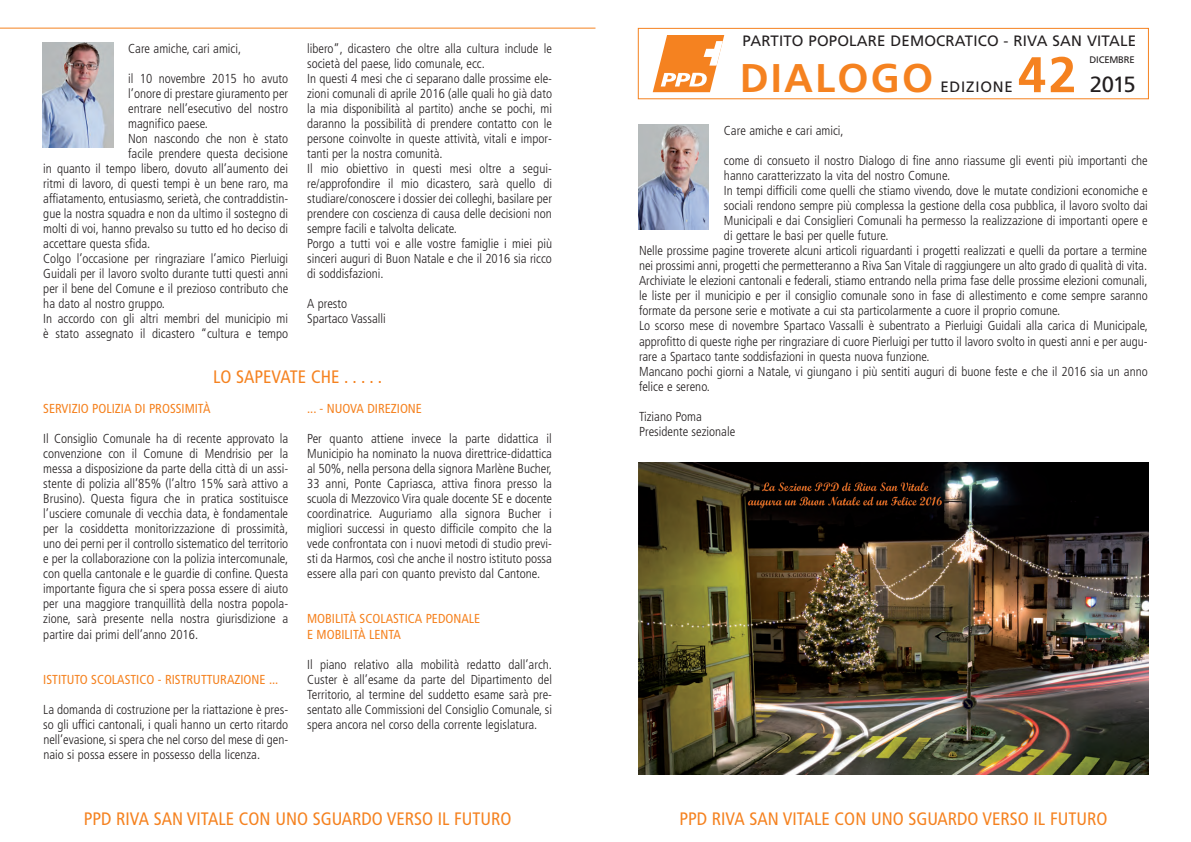
<style>
.page{position:relative;width:1191px;height:842px;background:#fff}
.page>*{position:absolute;margin:0;border:0;box-sizing:border-box;transform-origin:0 0}
.t1{font:700 50px "Frutiger LT Std";color:#f58220}
.t2{font:700 40px "Frutiger LT Std";letter-spacing:.055em;color:#f58220}
.t3{font:22px "Frutiger LT Std";color:#231f20}
.t4{font:condensed 18px "Frutiger LT Std";color:#f58220}
.t5{font:15px "Frutiger LT Std";letter-spacing:.01em;color:#231f20}
.t6{font:15px "Frutiger LT Std";letter-spacing:.055em;color:#231f20}
.t7{font:300 condensed 13px/15px "Frutiger LT Std";color:#231f20;text-align:justify}
.t8{font:condensed 13px/15px "Frutiger LT Std";color:#f58220}
.t9{font:9.5px "Frutiger LT Std";letter-spacing:-.015em;color:#231f20}
</style>
<div class="page">
<svg style="left:652px;top:35px;width:72px;height:57px"></svg>
<div style="left:638px;top:28px;width:510px;height:71px;border:1px solid #f58220"></div>
<hr style="left:0;top:28px;width:595px;height:1px;background:#f58220">
<img style="left:638px;top:124px;width:70px;height:105px">
<img style="left:638px;top:462px;width:510px;height:312px">
<img style="left:43px;top:42px;width:70px;height:105px">
<p class="t7" style="left:128px;top:41px;width:114px">Care amiche, cari amici,</p>
<p class="t7" style="left:128px;top:71px;width:161px">il 10 novembre 2015 ho avuto</p>
<p class="t7" style="left:128px;top:86px;width:161px">l’onore di prestare giuramento per</p>
<p class="t7" style="left:128px;top:101px;width:161px">entrare nell’esecutivo del nostro</p>
<p class="t7" style="left:128px;top:116px;width:81px">magnifico paese.</p>
<p class="t7" style="left:128px;top:131px;width:161px">Non nascondo che non è stato</p>
<p class="t7" style="left:128px;top:146px;width:161px">facile prendere questa decisione</p>
<p class="t7" style="left:43px;top:161px;width:246px">in quanto il tempo libero, dovuto all’aumento dei</p>
<p class="t7" style="left:43px;top:176px;width:246px">ritmi di lavoro, di questi tempi è un bene raro, ma</p>
<p class="t7" style="left:43px;top:191px;width:246px">affiatamento, entusiasmo, serietà, che contraddistin-</p>
<p class="t7" style="left:43px;top:206px;width:246px">gue la nostra squadra e non da ultimo il sostegno di</p>
<p class="t7" style="left:43px;top:221px;width:246px">molti di voi, hanno prevalso su tutto ed ho deciso di</p>
<p class="t7" style="left:43px;top:236px;width:108px">accettare questa sfida.</p>
<p class="t7" style="left:43px;top:251px;width:246px">Colgo l’occasione per ringraziare l’amico Pierluigi</p>
<p class="t7" style="left:43px;top:266px;width:246px">Guidali per il lavoro svolto durante tutti questi anni</p>
<p class="t7" style="left:43px;top:281px;width:246px">per il bene del Comune e il prezioso contributo che</p>
<p class="t7" style="left:43px;top:296px;width:123px">ha dato al nostro gruppo.</p>
<p class="t7" style="left:43px;top:311px;width:246px">In accordo con gli altri membri del municipio mi</p>
<p class="t7" style="left:43px;top:326px;width:246px">è stato assegnato il dicastero “cultura e tempo</p>
<p class="t7" style="left:307px;top:41px;width:246px;text-align:left">libero”, dicastero che oltre alla cultura include le società del paese, lido comunale, ecc.<br>In questi 4 mesi che ci separano dalle prossime ele&shy;zioni comunali di aprile 2016 (alle quali ho già dato la mia disponibilità al partito) anche se pochi, mi daranno la possibilità di prendere contatto con le persone coinvolte in queste attività, vitali e impor&shy;tanti per la nostra comunità.<br>Il mio obiettivo in questi mesi oltre a segui&shy;re/approfondire il mio dicastero, sarà quello di studiare/conoscere i dossier dei colleghi, basilare per prendere con coscienza di causa delle decisioni non sempre facili e talvolta delicate.<br>Porgo a tutti voi e alle vostre famiglie i miei più sinceri auguri di Buon Natale e che il 2016 sia ricco di soddisfazioni.</p>
<p class="t7" style="left:307px;top:296px;width:80px">A presto<br>Spartaco Vassalli</p>
<h3 class="t4" style="left:213px;top:366px;width:170px">LO SAPEVATE CHE . . . . .</h3>
<p class="t8" style="left:307px;top:401px;width:116px">... - NUOVA DIREZIONE</p>
<p class="t7" style="left:307px;top:431px;width:246px">Per quanto attiene invece la parte didattica il Municipio ha nominato la nuova direttrice-didattica al 50%, nella persona della signora Marlène Bucher, 33 anni, Ponte Capriasca, attiva finora presso la scuola di Mezzovico Vira quale docente SE e docente coordinatrice. Auguriamo alla signora Bucher i migliori successi in questo difficile compito che la vede confrontata con i nuovi metodi di studio previ&shy;sti da Harmos, così che anche il nostro istituto possa essere alla pari con quanto previsto dal Cantone.</p>
<p class="t8" style="left:307px;top:611px;width:174px">MOBILITÀ SCOLASTICA PEDONALE<br>E MOBILITÀ LENTA</p>
<p class="t7" style="left:307px;top:656px;width:246px">Il piano relativo alla mobilità redatto dall’arch.<br>Custer è all’esame da parte del Dipartimento del Territorio, al termine del suddetto esame sarà pre&shy;sentato alle Commissioni del Consiglio Comunale, si spera ancora nel corso della corrente legislatura.</p>
<p class="t8" style="left:43px;top:401px;width:169px">SERVIZIO POLIZIA DI PROSSIMITÀ</p>
<p class="t7" style="left:43px;top:431px;width:246px">Il Consiglio Comunale ha di recente approvato la convenzione con il Comune di Mendrisio per la messa a disposizione da parte della città di un assi&shy;stente di polizia all’85% (l’altro 15% sarà attivo a Brusino). Questa figura che in pratica sostituisce l’usciere comunale di vecchia data, è fondamentale per la cosiddetta monitorizzazione di prossimità, uno dei perni per il controllo sistematico del territorio e per la collaborazione con la polizia intercomunale, con quella cantonale e le guardie di confine. Questa importante figura che si spera possa essere di aiuto per una maggiore tranquillità della nostra popola&shy;zione, sarà presente nella nostra giurisdizione a partire dai primi dell’anno 2016.</p>
<p class="t8" style="left:43px;top:671px;width:236px">ISTITUTO SCOLASTICO - RISTRUTTURAZIONE ...</p>
<p class="t7" style="left:43px;top:701px;width:246px">La domanda di costruzione per la riattazione è pres&shy;so gli uffici cantonali, i quali hanno un certo ritardo nell’evasione, si spera che nel corso del mese di gen&shy;naio si possa essere in possesso della licenza.</p>
<p class="t5" style="left:742px;top:32px;width:395px">PARTITO POPOLARE DEMOCRATICO - RIVA SAN VITALE</p>
<p class="t9" style="left:1089px;top:54px;width:47px">DICEMBRE</p>
<h3 class="t3" style="left:1089px;top:71px;width:47px">2015</h3>
<h1 class="t1" style="left:1017px;top:45px;width:60px">42</h1>
<h2 class="t2" style="left:739px;top:55px;width:195px">DIALOGO</h2>
<p class="t6" style="left:940px;top:78px;width:74px">EDIZIONE</p>
<p class="t7" style="left:723px;top:123px;width:121px">Care amiche e cari amici,</p>
<p class="t7" style="left:723px;top:153px;width:425px">come di consueto il nostro Dialogo di fine anno riassume gli eventi più importanti che</p>
<p class="t7" style="left:723px;top:168px;width:228px">hanno caratterizzato la vita del nostro Comune.</p>
<p class="t7" style="left:723px;top:183px;width:425px">In tempi difficili come quelli che stiamo vivendo, dove le mutate condizioni economiche e</p>
<p class="t7" style="left:723px;top:198px;width:425px">sociali rendono sempre più complessa la gestione della cosa pubblica, il lavoro svolto dai</p>
<p class="t7" style="left:723px;top:213px;width:425px">Municipali e dai Consiglieri Comunali ha permesso la realizzazione di importanti opere e</p>
<p class="t7" style="left:723px;top:228px;width:166px">di gettare le basi per quelle future.</p>
<p class="t7" style="left:639px;top:243px;width:509px">Nelle prossime pagine troverete alcuni articoli riguardanti i progetti realizzati e quelli da portare a termine</p>
<p class="t7" style="left:639px;top:258px;width:509px">nei prossimi anni, progetti che permetteranno a Riva San Vitale di raggiungere un alto grado di qualità di vita.</p>
<p class="t7" style="left:639px;top:273px;width:510px">Archiviate le elezioni cantonali e federali, stiamo entrando nella prima fase delle prossime elezioni comunali,</p>
<p class="t7" style="left:639px;top:288px;width:510px">le liste per il municipio e per il consiglio comunale sono in fase di allestimento e come sempre saranno</p>
<p class="t7" style="left:639px;top:303px;width:422px">formate da persone serie e motivate a cui sta particolarmente a cuore il proprio comune.</p>
<p class="t7" style="left:639px;top:318px;width:510px">Lo scorso mese di novembre Spartaco Vassalli è subentrato a Pierluigi Guidali alla carica di Municipale,</p>
<p class="t7" style="left:639px;top:333px;width:510px">approfitto di queste righe per ringraziare di cuore Pierluigi per tutto il lavoro svolto in questi anni e per augu-</p>
<p class="t7" style="left:639px;top:348px;width:292px">rare a Spartaco tante soddisfazioni in questa nuova funzione.</p>
<p class="t7" style="left:639px;top:363px;width:510px">Mancano pochi giorni a Natale, vi giungano i più sentiti auguri di buone feste e che il 2016 sia un anno</p>
<p class="t7" style="left:639px;top:378px;width:72px">felice e sereno.</p>
<p class="t7" style="left:639px;top:408px;width:98px">Tiziano Poma<br>Presidente sezionale</p>
<h3 class="t4" style="left:84px;top:807px;width:429px">PPD RIVA SAN VITALE CON UNO SGUARDO VERSO IL FUTURO</h3>
<h3 class="t4" style="left:679px;top:807px;width:429px">PPD RIVA SAN VITALE CON UNO SGUARDO VERSO IL FUTURO</h3>
</div>
